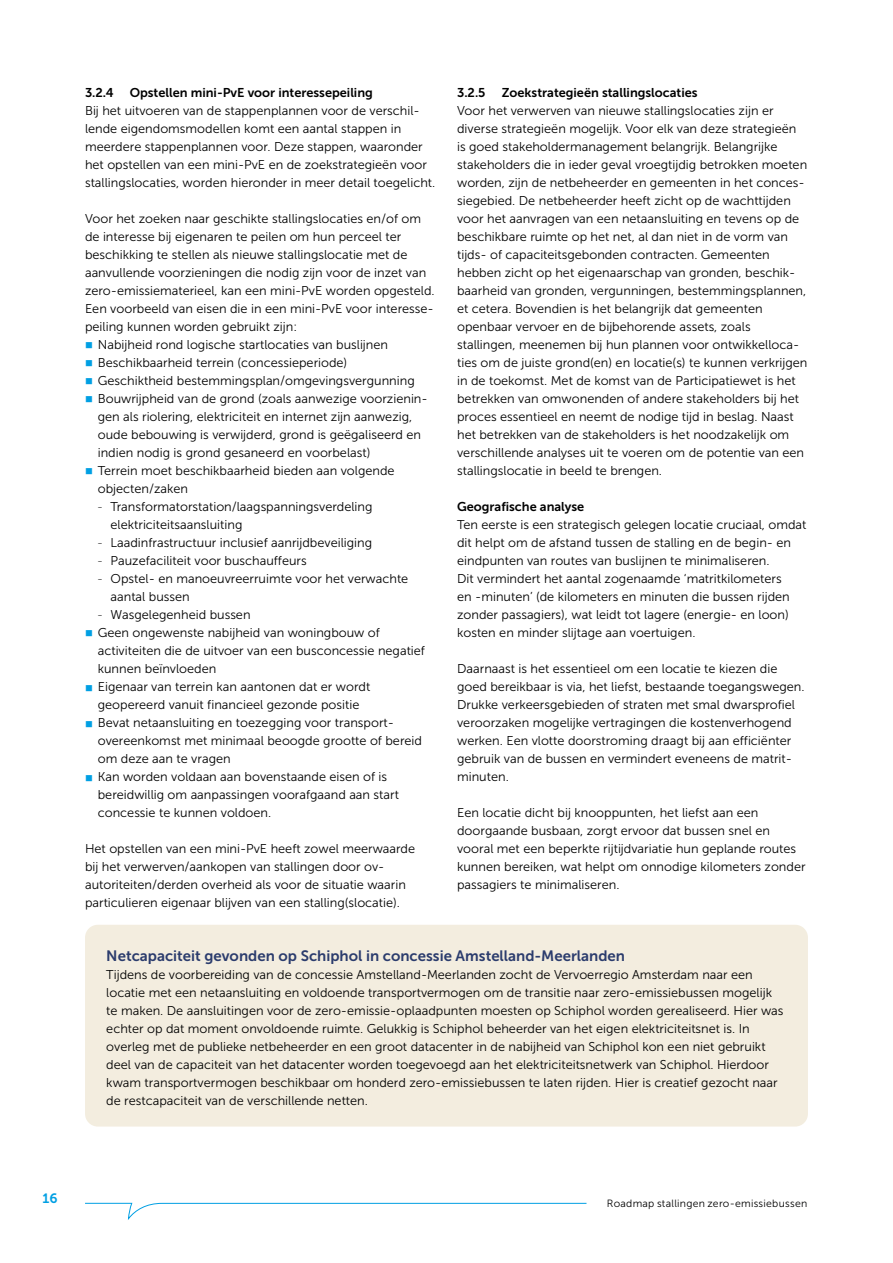
<style>
.page{position:relative;width:893px;height:1263px;background:#fff}
.page>*{position:absolute;margin:0;border:0;box-sizing:border-box;transform-origin:0 0}
.KaderKop__H3{font:15px "Museo Sans 700";color:#2b3c6d}
.t1{font:13.5px "Museo Sans 700";color:#009fe3}
.Broodtekst__P{font:12.75px/18px "Museo Sans 300";color:#000}
._1_1_1_Kop__H3{font:12.75px "Museo Sans 700";color:#000}
.Tussenkop_Nummerloos_Bold__H3{font:12.75px "Museo Sans 700";color:#000}
.t2{font:10.5px "Museo Sans 300";letter-spacing:.025em;color:#000}
.s1{font-family:"Museo Sans 100"}
</style>
<div class="page">
<svg style="left:85px;top:1202px;width:501px;height:18px"></svg>
<div style="left:85px;top:925px;width:723px;height:201px;background:#f3eddf;border-radius:13px"></div>
<h3 class="_1_1_1_Kop__H3" style="left:85px;top:85px;width:30px">3.2.4</h3>
<h3 class="_1_1_1_Kop__H3" style="left:130px;top:85px;width:245px">Opstellen mini-PvE voor interessepeiling</h3>
<p class="Broodtekst__P" style="left:85px;top:101px;width:352px">Bij het uitvoeren van de stappenplannen voor de verschil&shy;lende eigendomsmodellen komt een aantal stappen in meerdere stappenplannen voor. Deze stappen, waaronder het opstellen van een mini-PvE en de zoekstrategieën voor stallingslocaties, worden hieronder in meer detail toegelicht.</p>
<p class="Broodtekst__P" style="left:85px;top:209px;width:351px">Voor het zoeken naar geschikte stallingslocaties en/of om de interesse bij eigenaren te peilen om hun perceel ter beschikking te stellen als nieuwe stallingslocatie met de aanvullende voorzieningen die nodig zijn voor de inzet van zero-emissiematerieel, kan een mini-PvE worden opgesteld.<br>Een voorbeeld van eisen die in een mini-PvE voor interesse&shy;peiling kunnen worden gebruikt zijn:</p>
<p class="Broodtekst__P" style="left:98px;top:335px;width:292px">Nabijheid rond logische startlocaties van buslijnen</p>
<p class="Broodtekst__P" style="left:98px;top:353px;width:251px">Beschikbaarheid terrein (concessieperiode)</p>
<p class="Broodtekst__P" style="left:98px;top:371px;width:318px">Geschiktheid bestemmingsplan/omgevingsvergunning</p>
<p class="Broodtekst__P" style="left:98px;top:389px;width:331px">Bouwrijpheid van de grond (zoals aanwezige voorzienin&shy;gen als riolering, elektriciteit en internet zijn aanwezig, oude bebouwing is verwijderd, grond is geëgaliseerd en indien nodig is grond gesaneerd en voorbelast)</p>
<p class="Broodtekst__P" style="left:98px;top:461px;width:298px">Terrein moet beschikbaarheid bieden aan volgende objecten/zaken</p>
<p class="Broodtekst__P" style="left:111px;top:497px;width:263px;text-indent:-13px"><span class="s1">-</span> Transformatorstation/laagspanningsverdeling elektriciteitsaansluiting</p>
<p class="Broodtekst__P" style="left:98px;top:533px;width:276px"><span class="s1">-</span> Laadinfrastructuur inclusief aanrijdbeveiliging</p>
<p class="Broodtekst__P" style="left:98px;top:551px;width:210px"><span class="s1">-</span> Pauzefaciliteit voor buschauffeurs</p>
<p class="Broodtekst__P" style="left:111px;top:569px;width:299px;text-indent:-13px"><span class="s1">-</span> Opstel- en manoeuvreerruimte voor het verwachte aantal bussen</p>
<p class="Broodtekst__P" style="left:98px;top:605px;width:154px"><span class="s1">-</span> Wasgelegenheid bussen</p>
<p class="Broodtekst__P" style="left:98px;top:623px;width:329px">Geen ongewenste nabijheid van woningbouw of activiteiten die de uitvoer van een busconcessie negatief kunnen beïnvloeden</p>
<p class="Broodtekst__P" style="left:98px;top:677px;width:274px">Eigenaar van terrein kan aantonen dat er wordt geopereerd vanuit financieel gezonde positie</p>
<p class="Broodtekst__P" style="left:98px;top:713px;width:326px">Bevat netaansluiting en toezegging voor transport&shy;overeenkomst met minimaal beoogde grootte of bereid om deze aan te vragen</p>
<p class="Broodtekst__P" style="left:98px;top:767px;width:303px">Kan worden voldaan aan bovenstaande eisen of is bereidwillig om aanpassingen voorafgaand aan start concessie te kunnen voldoen.</p>
<p class="Broodtekst__P" style="left:85px;top:839px;width:332px">Het opstellen van een mini-PvE heeft zowel meerwaarde bij het verwerven/aankopen van stallingen door ov&shy;autoriteiten/derden overheid als voor de situatie waarin particulieren eigenaar blijven van een stalling(slocatie).</p>
<h3 class="_1_1_1_Kop__H3" style="left:457px;top:85px;width:30px">3.2.5</h3>
<h3 class="_1_1_1_Kop__H3" style="left:502px;top:85px;width:197px">Zoekstrategieën stallingslocaties</h3>
<p class="Broodtekst__P" style="left:457px;top:101px;width:352px">Voor het verwerven van nieuwe stallingslocaties zijn er diverse strategieën mogelijk. Voor elk van deze strategieën is goed stakeholdermanagement belangrijk. Belangrijke stakeholders die in ieder geval vroegtijdig betrokken moeten worden, zijn de netbeheerder en gemeenten in het conces&shy;siegebied. De netbeheerder heeft zicht op de wachttijden voor het aanvragen van een netaansluiting en tevens op de beschikbare ruimte op het net, al dan niet in de vorm van tijds- of capaciteitsgebonden contracten. Gemeenten hebben zicht op het eigenaarschap van gronden, beschik&shy;baarheid van gronden, vergunningen, bestemmingsplannen, et cetera. Bovendien is het belangrijk dat gemeenten openbaar vervoer en de bijbehorende assets, zoals stallingen, meenemen bij hun plannen voor ontwikkelloca&shy;ties om de juiste grond(en) en locatie(s) te kunnen verkrijgen in de toekomst. Met de komst van de Participatiewet is het betrekken van omwonenden of andere stakeholders bij het proces essentieel en neemt de nodige tijd in beslag. Naast het betrekken van de stakeholders is het noodzakelijk om verschillende analyses uit te voeren om de potentie van een stallingslocatie in beeld te brengen.</p>
<h3 class="Tussenkop_Nummerloos_Bold__H3" style="left:457px;top:499px;width:129px">Geografische analyse</h3>
<p class="Broodtekst__P" style="left:457px;top:515px;width:351px">Ten eerste is een strategisch gelegen locatie cruciaal, omdat dit helpt om de afstand tussen de stalling en de begin- en eindpunten van routes van buslijnen te minimaliseren.<br>Dit vermindert het aantal zogenaamde ‘matritkilometers<br>en -minuten’ (de kilometers en minuten die bussen rijden zonder passagiers), wat leidt tot lagere (energie- en loon) kosten en minder slijtage aan voertuigen.</p>
<p class="Broodtekst__P" style="left:457px;top:659px;width:349px">Daarnaast is het essentieel om een locatie te kiezen die goed bereikbaar is via, het liefst, bestaande toegangswegen.<br>Drukke verkeersgebieden of straten met smal dwarsprofiel veroorzaken mogelijke vertragingen die kostenverhogend werken. Een vlotte doorstroming draagt bij aan efficiënter gebruik van de bussen en vermindert eveneens de matrit&shy;minuten.</p>
<p class="Broodtekst__P" style="left:457px;top:803px;width:350px">Een locatie dicht bij knooppunten, het liefst aan een doorgaande busbaan, zorgt ervoor dat bussen snel en vooral met een beperkte rijtijdvariatie hun geplande routes kunnen bereiken, wat helpt om onnodige kilometers zonder passagiers te minimaliseren.</p>
<h3 class="KaderKop__H3" style="left:106px;top:947px;width:520px">Netcapaciteit gevonden op Schiphol in concessie Amstelland-Meerlanden</h3>
<p class="Broodtekst__P" style="left:106px;top:965px;width:679px">Tijdens de voorbereiding van de concessie Amstelland-Meerlanden zocht de Vervoerregio Amsterdam naar een locatie met een netaansluiting en voldoende transportvermogen om de transitie naar zero-emissiebussen mogelijk te maken. De aansluitingen voor de zero-emissie-oplaadpunten moesten op Schiphol worden gerealiseerd. Hier was echter op dat moment onvoldoende ruimte. Gelukkig is Schiphol beheerder van het eigen elektriciteitsnet is. In overleg met de publieke netbeheerder en een groot datacenter in de nabijheid van Schiphol kon een niet gebruikt deel van de capaciteit van het datacenter worden toegevoegd aan het elektriciteitsnetwerk van Schiphol. Hierdoor kwam transportvermogen beschikbaar om honderd zero-emissiebussen te laten rijden. Hier is creatief gezocht naar de restcapaciteit van de verschillende netten.</p>
<p class="t1" style="left:43px;top:1191px;width:17px">16</p>
<p class="t2" style="left:607px;top:1197px;width:202px">Roadmap stallingen zero-emissiebussen</p>
</div>
